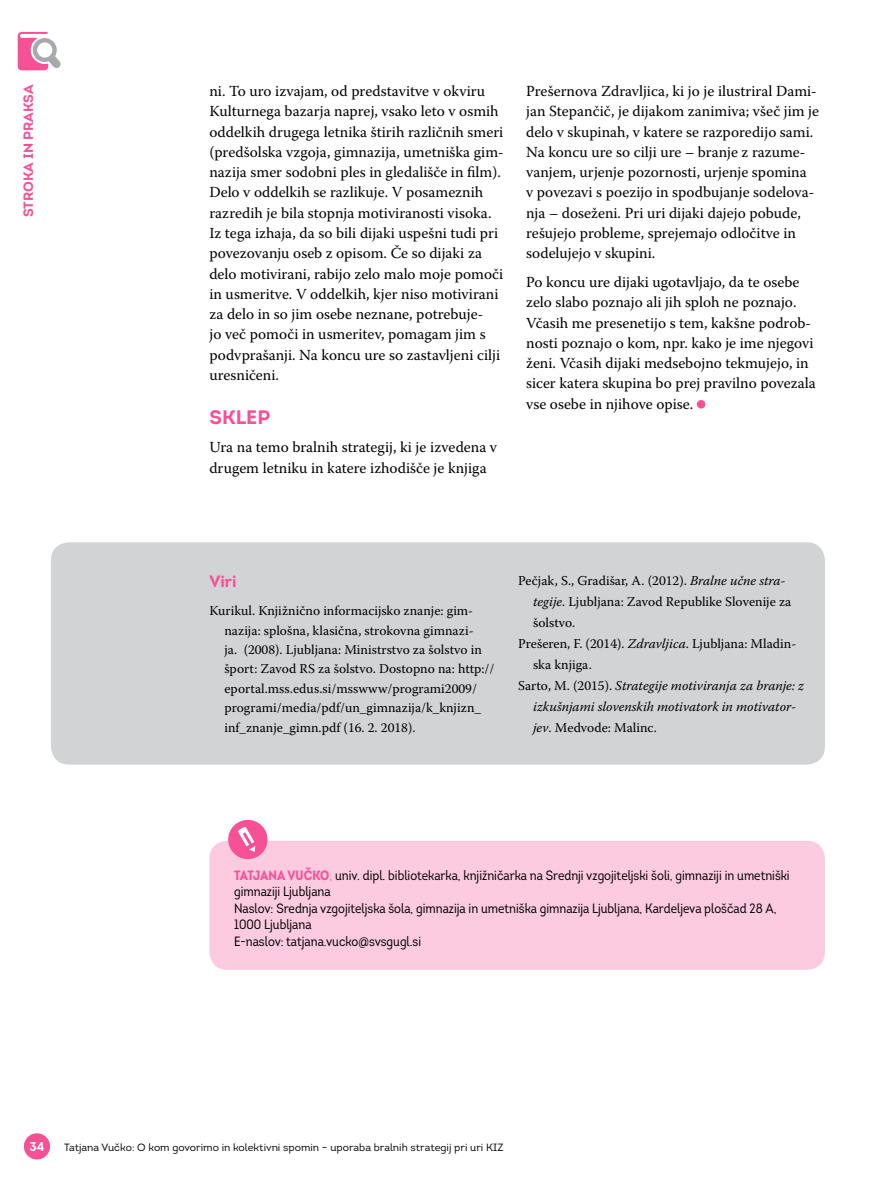
<style>
.page{position:relative;width:893px;height:1191px;background:#fff}
.page>*{position:absolute;margin:0;border:0;box-sizing:border-box;transform-origin:0 0}
.t1{font:700 19.5px "Intro";color:#f65097}
.t2{font:700 16.5px "Intro";color:#f65097}
.t3{font:15.3px/20.2px "Warnock Pro";color:#000}
.t4{font:13.5px/19.4px "Warnock Pro";color:#000}
.t5{font:13.5px/16.5px "Intro Cond";color:#000}
.t6{font:italic 13.5px "Warnock Pro";color:#000}
.t7{font:700 13.5px "Intro";color:#f65097}
.t8{font:700 12.75px "Intro";color:#fff}
.t9{font:10.5px "Intro";color:#000}
.s1{font-style:italic}
.s2{font-style:normal}
.s3{font-weight:700;color:#f65097}
.s4{color:#f65097}
</style>
<div class="page">
<div style="left:24px;top:1133px;width:26px;height:26px;background:#f65097;border-radius:50%"></div>
<svg style="left:18px;top:32px;width:43px;height:38px"></svg>
<div style="left:697px;top:400px;width:8px;height:8px;background:#f65097;border-radius:50%"></div>
<div style="left:51px;top:542px;width:774px;height:222px;background:#d1d3d4;border-radius:18px"></div>
<div style="left:209px;top:840px;width:616px;height:129px;background:#fccbe0;border-radius:18px"></div>
<div style="left:228px;top:820px;width:40px;height:39px;background:#f65097;border-radius:50%"></div>
<svg style="left:238px;top:827px;width:17px;height:25px"></svg>
<p class="t7" style="left:20px;top:217px;width:134px;rotate:-90deg">STROKA IN PRAKSA</p>
<p class="t3" style="left:209px;top:81px;width:296px">ni. To uro izvajam, od predstavitve v okviru Kulturnega bazarja naprej, vsako leto v osmih oddelkih drugega letnika štirih različnih smeri (predšolska vzgoja, gimnazija, umetniška gim&shy;nazija smer sodobni ples in gledališče in film).<br>Delo v oddelkih se razlikuje. V posameznih razredih je bila stopnja motiviranosti visoka.<br>Iz tega izhaja, da so bili dijaki uspešni tudi pri povezovanju oseb z opisom. Če so dijaki za delo motivirani, rabijo zelo malo moje pomoči in usmeritve. V oddelkih, kjer niso motivirani za delo in so jim osebe neznane, potrebuje-<br>jo več pomoči in usmeritev, pomagam jim s podvprašanji. Na koncu ure so zastavljeni cilji uresničeni.</p>
<p class="t1" style="left:209px;top:404px;width:26px">Sklep</p>
<p class="t3" style="left:209px;top:437px;width:289px">Ura na temo bralnih strategij, ki je izvedena v drugem letniku in katere izhodišče je knjiga</p>
<p class="t3" style="left:526px;top:81px;width:294px">Prešernova Zdravljica, ki jo je ilustriral Dami&shy;jan Stepančič, je dijakom zanimiva; všeč jim je delo v skupinah, v katere se razporedijo sami.<br>Na koncu ure so cilji ure – branje z razume&shy;vanjem, urjenje pozornosti, urjenje spomina<br>v povezavi s poezijo in spodbujanje sodelova&shy;nja – doseženi. Pri uri dijaki dajejo pobude, rešujejo probleme, sprejemajo odločitve in sodelujejo v skupini.</p>
<p class="t3" style="left:526px;top:272px;width:291px">Po koncu ure dijaki ugotavljajo, da te osebe zelo slabo poznajo ali jih sploh ne poznajo.<br>Včasih me presenetijo s tem, kakšne podrob&shy;nosti poznajo o kom, npr. kako je ime njegovi ženi. Včasih dijaki medsebojno tekmujejo, in sicer katera skupina bo prej pravilno povezala vse osebe in njihove opise.</p>
<p class="t2" style="left:209px;top:571px;width:29px">Viri</p>
<p class="t4" style="left:224px;top:601px;width:272px;text-indent:-15px">Kurikul. Knjižnično informacijsko znanje: gim&shy;nazija: splošna, klasična, strokovna gimnazi-<br>ja. (2008). Ljubljana: Ministrstvo za šolstvo in šport: Zavod RS za šolstvo. Dostopno na: http:// eportal.mss.edus.si/msswww/programi2009/ programi/media/pdf/un_gimnazija/k_knjizn_ inf_znanje_gimn.pdf (16. 2. 2018).</p>
<p class="t4" style="left:518px;top:570px;width:269px">Pečjak, S., Gradišar, A. (2012). <span class="s1">Bralne učne stra-</span></p>
<p class="t4" style="left:533px;top:591px;width:260px"><span class="s1">tegije</span>. Ljubljana: Zavod Republike Slovenije za</p>
<p class="t4" style="left:533px;top:612px;width:44px">šolstvo.</p>
<p class="t4" style="left:518px;top:633px;width:280px">Prešeren, F. (2014). <span class="s1">Zdravljica</span>. Ljubljana: Mladin-</p>
<p class="t4" style="left:533px;top:654px;width:60px">ska knjiga.</p>
<p class="t6" style="left:518px;top:677px;width:287px"><span class="s2">Sarto, M. (2015).</span> Strategije motiviranja za branje: z</p>
<p class="t6" style="left:533px;top:698px;width:265px">izkušnjami slovenskih motivatork in motivator-</p>
<p class="t4" style="left:533px;top:717px;width:125px"><span class="s1">jev</span>. Medvode: Malinc.</p>
<p class="t5" style="left:234px;top:866px;width:557px"><span class="s3">TATJANA VUČKO</span><span class="s4">,</span> univ. dipl. bibliotekarka, knjižničarka na Srednji vzgojiteljski šoli, gimnaziji in umetniški gimnaziji Ljubljana<br>Naslov: Srednja vzgojiteljska šola, gimnazija in umetniška gimnazija Ljubljana, Kardeljeva ploščad 28 A, 1000 Ljubljana<br>E-naslov: tatjana.vucko@svsgugl.si</p>
<p class="t8" style="left:29px;top:1137px;width:17px">34</p>
<p class="t9" style="left:64px;top:1140px;width:441px">Tatjana Vučko: O kom govorimo in kolektivni spomin – uporaba bralnih strategij pri uri KIZ</p>
</div>
